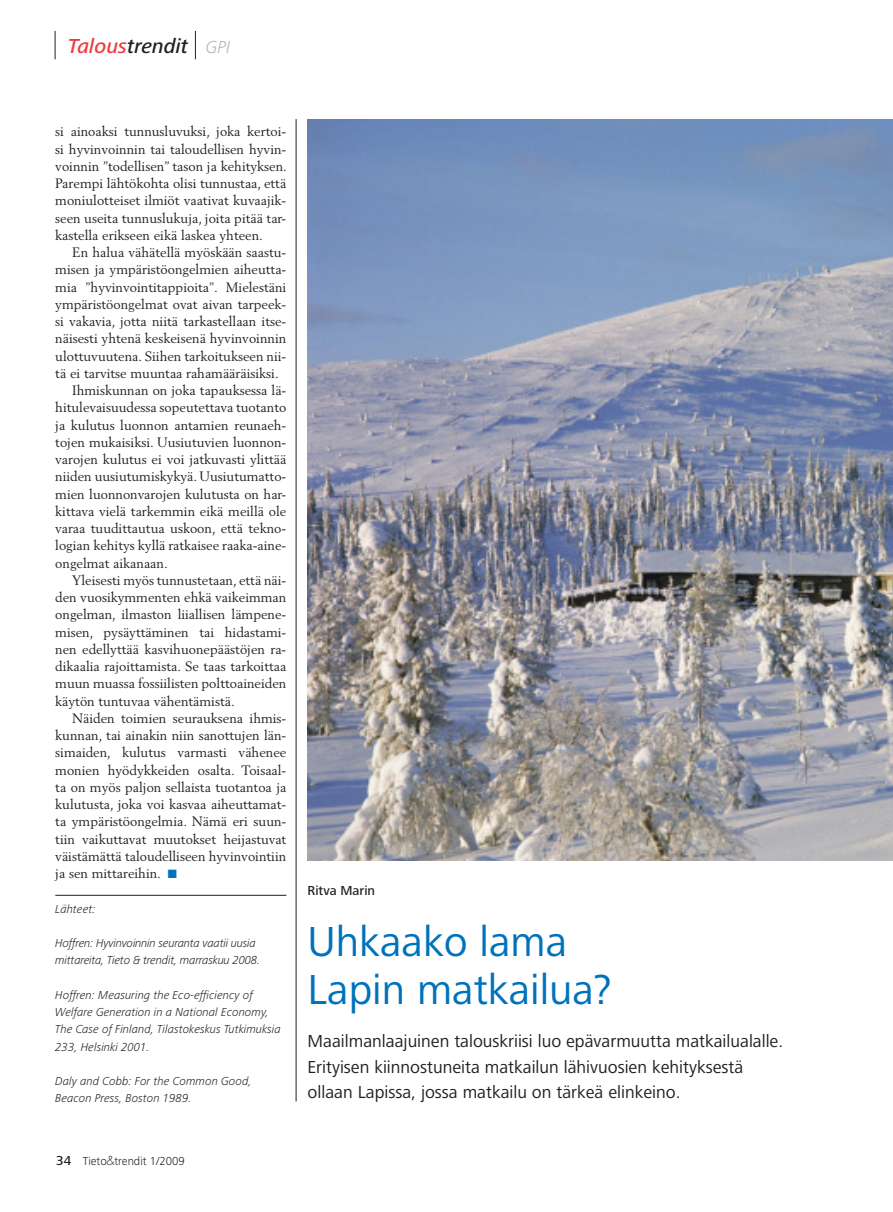
<style>
.page{position:relative;width:893px;height:1212px;background:#fff}
.page>*{position:absolute;margin:0;border:0;box-sizing:border-box;transform-origin:0 0}
.OTSIKKO_26pt{font:43.5px/48px "Frutiger Next LT";color:#0072bc}
.t1{font:italic 500 21px "Frutiger Next LT";color:#231f20}
.INGRESSI_kuvan_pääll{font:18px/25.5px "Frutiger Next LT";color:#231f20}
.LEIPIS{font:13.5px/17.2px "Berling";color:#231f20;text-align:justify}
.KIRJOITTAJA{font:500 13.5px "Frutiger Next LT";color:#231f20}
.LÄHTEET_leipis{font:italic 300 12px/17.2px "Frutiger Next LT";color:#231f20}
.LÄHTEET_leipis-2{font:italic 300 12px/17.2px "Frutiger Next LT";letter-spacing:-.02em;color:#231f20}
.t2{font:300 12px "Frutiger Next LT";color:#231f20}
.LÄHTEET_leipis_YLÄVI{font:italic 300 12px "Frutiger Next LT";color:#231f20}
.s1{color:#ee3a41}
.s2{font-weight:300;font-size:18px;color:#b2b3b3}
.s3{color:#0072bc}
.s4{font-weight:500;font-size:13.5px}
.s5{font-family:"Futura"}
</style>
<div class="page">
<svg style="left:55px;top:31px;width:1px;height:28px"></svg>
<svg style="left:195px;top:31px;width:1px;height:28px"></svg>
<img style="left:308px;top:119px;width:585px;height:742px">
<hr style="left:55px;top:895px;width:231px;height:1px;background:#231f20">
<hr style="left:296px;top:119px;width:1px;height:982px;background:#231f20">
<p class="t1" style="left:68px;top:34px;width:164px"><span class="s1">Talous</span>trendit <span class="s2">GPI</span></p>
<p class="LEIPIS" style="left:55px;top:123px;width:233px">si ainoaksi tunnusluvuksi, joka kertoi&shy;si hyvinvoinnin tai taloudellisen hyvin&shy;voinnin ”todellisen” tason ja kehityksen.<br>Parempi lähtökohta olisi tunnustaa, että moniulotteiset ilmiöt vaativat kuvaajik&shy;seen useita tunnuslukuja, joita pitää tar&shy;kastella erikseen eikä laskea yhteen.</p>
<p class="LEIPIS" style="left:55px;top:244px;width:233px;text-indent:17px">En halua vähätellä myöskään saastu&shy;misen ja ympäristöongelmien aiheutta&shy;mia ”hyvinvointitappioita”. Mielestäni ympäristöongelmat ovat aivan tarpeek&shy;si vakavia, jotta niitä tarkastellaan itse&shy;näisesti yhtenä keskeisenä hyvinvoinnin ulottuvuutena. Siihen tarkoitukseen nii&shy;tä ei tarvitse muuntaa rahamääräisiksi.</p>
<p class="LEIPIS" style="left:55px;top:382px;width:233px;text-indent:17px">Ihmiskunnan on joka tapauksessa lä&shy;hitulevaisuudessa sopeutettava tuotanto ja kulutus luonnon antamien reunaeh&shy;tojen mukaisiksi. Uusiutuvien luonnon&shy;varojen kulutus ei voi jatkuvasti ylittää niiden uusiutumiskykyä. Uusiutumatto&shy;mien luonnonvarojen kulutusta on har&shy;kittava vielä tarkemmin eikä meillä ole varaa tuudittautua uskoon, että tekno&shy;logian kehitys kyllä ratkaisee raaka-aine&shy;ongelmat aikanaan.</p>
<p class="LEIPIS" style="left:55px;top:571px;width:233px;text-indent:17px">Yleisesti myös tunnustetaan, että näi&shy;den vuosikymmenten ehkä vaikeimman ongelman, ilmaston liiallisen lämpene&shy;misen, pysäyttäminen tai hidastami&shy;nen edellyttää kasvihuonepäästöjen ra&shy;dikaalia rajoittamista. Se taas tarkoittaa muun muassa fossiilisten polttoaineiden käytön tuntuvaa vähentämistä.</p>
<p class="LEIPIS" style="left:55px;top:709px;width:233px;text-indent:17px">Näiden toimien seurauksena ihmis&shy;kunnan, tai ainakin niin sanottujen län&shy;simaiden, kulutus varmasti vähenee monien hyödykkeiden osalta. Toisaal&shy;ta on myös paljon sellaista tuotantoa ja kulutusta, joka voi kasvaa aiheuttamat&shy;ta ympäristöongelmia. Nämä eri suun&shy;tiin vaikuttavat muutokset heijastuvat väistämättä taloudelliseen hyvinvointiin ja sen mittareihin. <span class="s3">■</span></p>
<p class="LÄHTEET_leipis_YLÄVI" style="left:55px;top:902px;width:42px">Lähteet:</p>
<p class="LÄHTEET_leipis-2" style="left:55px;top:935px;width:206px">Hoffren: Hyvinvoinnin seuranta vaatii uusia mittareita, Tieto &amp; trendit, marraskuu 2008.</p>
<p class="LÄHTEET_leipis" style="left:55px;top:986px;width:227px">Hoffren: Measuring the Eco-efficiency of Welfare Generation in a National Economy, The Case of Finland, Tilastokeskus Tutkimuksia 233, Helsinki 2001.</p>
<p class="LÄHTEET_leipis" style="left:55px;top:1073px;width:198px">Daly and Cobb: For the Common Good,<br>Beacon Press, Boston 1989.</p>
<p class="t2" style="left:56px;top:1154px;width:130px"><span class="s4">34</span> Tieto<span class="s5">&amp;</span>trendit 1/2009</p>
<p class="KIRJOITTAJA" style="left:308px;top:883px;width:69px">Ritva Marin</p>
<p class="OTSIKKO_26pt" style="left:308px;top:917px;width:306px">Uhkaako lama<br>Lapin matkailua?</p>
<p class="INGRESSI_kuvan_pääll" style="left:308px;top:1029px;width:477px">Maailmanlaajuinen talouskriisi luo epävarmuutta matkailualalle.<br>Erityisen kiinnostuneita matkailun lähivuosien kehityksestä ollaan Lapissa, jossa matkailu on tärkeä elinkeino.</p>
</div>
